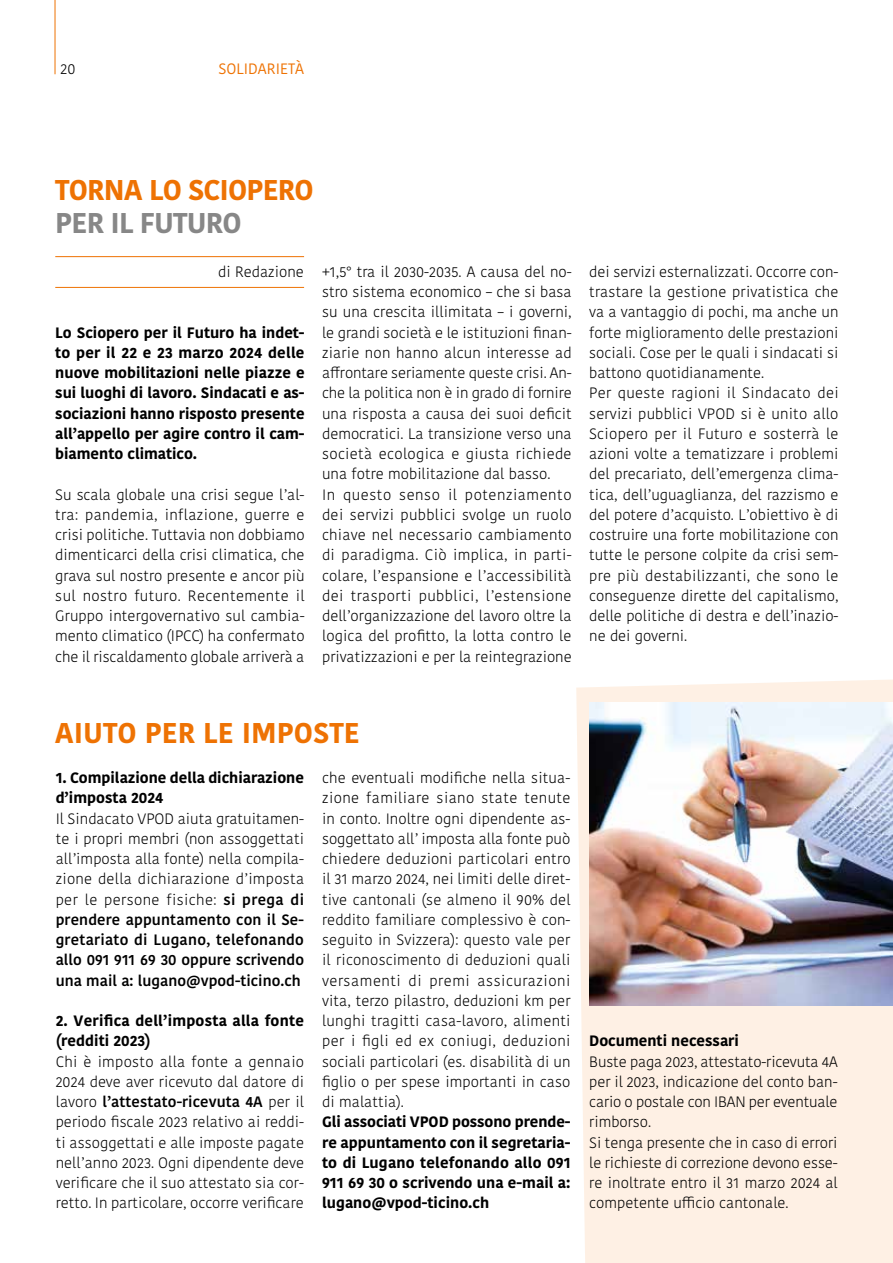
<style>
.page{position:relative;width:893px;height:1263px;background:#fff}
.page>*{position:absolute;margin:0;border:0;box-sizing:border-box;transform-origin:0 0}
.t1{font:700 28.5px "Kohinoor Bangla";color:#ee7203}
.t2{font:700 28.5px "Kohinoor Bangla";letter-spacing:-.03em;color:#ee7203}
.t3{font:700 28.5px "Kohinoor Bangla";letter-spacing:-.03em;color:#878787}
.t4{font:300 15px/20.2px "Kohinoor Bangla";color:#000;text-align:justify}
.t5{font:700 15px/20.2px "Kohinoor Bangla";color:#000;text-align:justify}
.t6{font:15px "Kohinoor Bangla";color:#ee7203}
.s1{font-weight:600}
</style>
<div class="page">
<hr style="left:55px;top:0;width:1px;height:74px;background:#ee7203">
<hr style="left:55px;top:256px;width:249px;height:1px;background:#ee7203">
<hr style="left:55px;top:287px;width:249px;height:1px;background:#ee7203">
<div style="left:576px;top:679px;width:317px;height:584px;background:#fef0e4"></div>
<img style="left:589px;top:702px;width:304px;height:304px">
<p class="t4" style="left:60px;top:59px;width:16px">20</p>
<p class="t6" style="left:219px;top:57px;width:87px">SOLIDARIETÀ</p>
<h1 class="t2" style="left:55px;top:165px;width:260px">TORNA LO SCIOPERO</h1>
<h1 class="t3" style="left:55px;top:198px;width:188px">PER IL FUTURO</h1>
<p class="t4" style="left:218px;top:262px;width:87px">di Redazione</p>
<p class="t5" style="left:55px;top:321px;width:251px">Lo Sciopero per il Futuro ha indet&shy;to per il 22 e 23 marzo 2024 delle nuove mobilitazioni nelle piazze e sui luoghi di lavoro. Sindacati e as&shy;sociazioni hanno risposto presente all’appello per agire contro il cam&shy;biamento climatico.</p>
<p class="t4" style="left:55px;top:484px;width:251px">Su scala globale una crisi segue l’al&shy;tra: pandemia, inflazione, guerre e crisi politiche. Tuttavia non dobbiamo dimenticarci della crisi climatica, che grava sul nostro presente e ancor più sul nostro futuro. Recentemente il Gruppo intergovernativo sul cambia&shy;mento climatico (IPCC) ha confermato che il riscaldamento globale arriverà a</p>
<p class="t4" style="left:322px;top:261px;width:251px;text-align:left">+1,5° tra il 2030-2035. A causa del no&shy;stro sistema economico – che si basa su una crescita illimitata – i governi, le grandi società e le istituzioni finan&shy;ziarie non hanno alcun interesse ad affrontare seriamente queste crisi. An&shy;che la politica non è in grado di fornire una risposta a causa dei suoi deficit democratici. La transizione verso una società ecologica e giusta richiede una fotre mobilitazione dal basso.<br>In questo senso il potenziamento dei servizi pubblici svolge un ruolo chiave nel necessario cambiamento di paradigma. Ciò implica, in parti&shy;colare, l’espansione e l’accessibilità dei trasporti pubblici, l’estensione dell’organizzazione del lavoro oltre la logica del profitto, la lotta contro le privatizzazioni e per la reintegrazione</p>
<p class="t4" style="left:589px;top:261px;width:251px;text-align:left">dei servizi esternalizzati. Occorre con&shy;trastare la gestione privatistica che va a vantaggio di pochi, ma anche un forte miglioramento delle prestazioni sociali. Cose per le quali i sindacati si battono quotidianamente.<br>Per queste ragioni il Sindacato dei servizi pubblici VPOD si è unito allo Sciopero per il Futuro e sosterrà le azioni volte a tematizzare i problemi del precariato, dell’emergenza clima&shy;tica, dell’uguaglianza, del razzismo e del potere d’acquisto. L’obiettivo è di costruire una forte mobilitazione con tutte le persone colpite da crisi sem&shy;pre più destabilizzanti, che sono le conseguenze dirette del capitalismo, delle politiche di destra e dell’inazio&shy;ne dei governi.</p>
<h1 class="t1" style="left:55px;top:708px;width:307px">AIUTO PER LE IMPOSTE</h1>
<p class="t5" style="left:56px;top:767px;width:250px">1. Compilazione della dichiarazione d’imposta 2024</p>
<p class="t4" style="left:56px;top:808px;width:250px">Il Sindacato VPOD aiuta gratuitamen&shy;te i propri membri (non assoggettati all’imposta alla fonte) nella compila&shy;zione della dichiarazione d’imposta per le persone fisiche: <span class="s1">si prega di prendere appuntamento con il Se&shy;gretariato di Lugano, telefonando allo 091 911 69 30 oppure scrivendo una mail a: lugano@vpod-ticino.ch</span></p>
<p class="t5" style="left:56px;top:1010px;width:250px">2. Verifica dell’imposta alla fonte (redditi 2023)</p>
<p class="t4" style="left:56px;top:1051px;width:250px">Chi è imposto alla fonte a gennaio 2024 deve aver ricevuto dal datore di lavoro <span class="s1">l’attestato-ricevuta 4A</span> per il periodo fiscale 2023 relativo ai reddi&shy;ti assoggettati e alle imposte pagate nell’anno 2023. Ogni dipendente deve verificare che il suo attestato sia cor&shy;retto. In particolare, occorre verificare</p>
<p class="t4" style="left:322px;top:767px;width:250px">che eventuali modifiche nella situa&shy;zione familiare siano state tenute in conto. Inoltre ogni dipendente as&shy;soggettato all’ imposta alla fonte può chiedere deduzioni particolari entro il 31 marzo 2024, nei limiti delle diret&shy;tive cantonali (se almeno il 90% del reddito familiare complessivo è con&shy;seguito in Svizzera): questo vale per il riconoscimento di deduzioni quali versamenti di premi assicurazioni vita, terzo pilastro, deduzioni km per lunghi tragitti casa-lavoro, alimenti per i figli ed ex coniugi, deduzioni sociali particolari (es. disabilità di un figlio o per spese importanti in caso di malattia).</p>
<p class="t5" style="left:322px;top:1111px;width:250px">Gli associati VPOD possono prende&shy;re appuntamento con il segretaria&shy;to di Lugano telefonando allo 091<br>911 69 30 o scrivendo una e-mail a: lugano@vpod-ticino.ch</p>
<p class="t5" style="left:589px;top:1030px;width:151px">Documenti necessari</p>
<p class="t4" style="left:589px;top:1051px;width:250px;text-align:left">Buste paga 2023, attestato-ricevuta 4A per il 2023, indicazione del conto ban&shy;cario o postale con IBAN per eventuale rimborso.<br>Si tenga presente che in caso di errori le richieste di correzione devono esse&shy;re inoltrate entro il 31 marzo 2024 al competente ufficio cantonale.</p>
</div>
